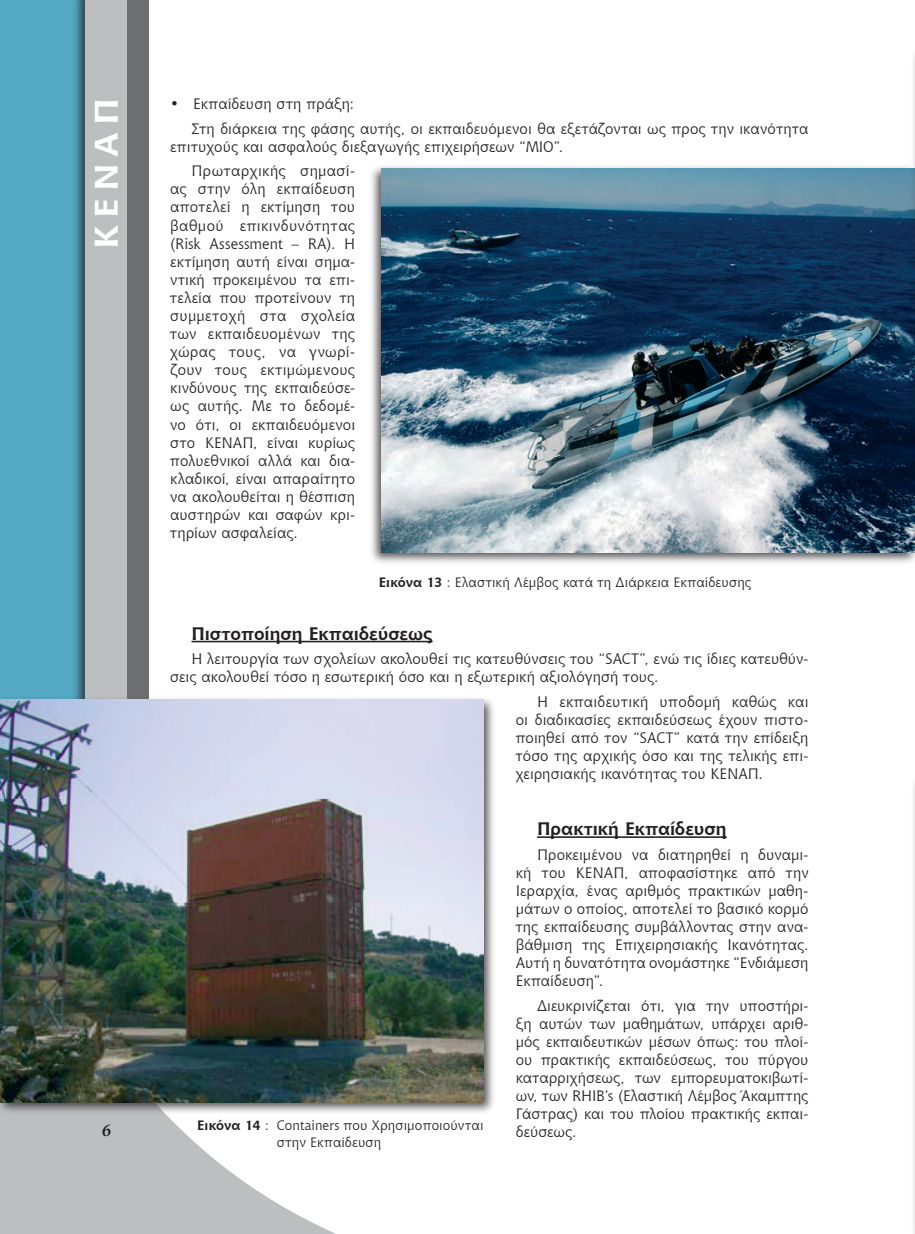
<style>
.page{position:relative;width:915px;height:1234px;background:#fff}
.page>*{position:absolute;margin:0;border:0;box-sizing:border-box;transform-origin:0 0}
.t1{font:700 32.4px "Chianti BT";color:#fff;scale:1.11 1}
.t2{font:700 18px "Chianti BT";color:#231f20}
.t3{font:15px/18px "Chianti BT";letter-spacing:.005em;color:#231f20;text-align:justify}
.t4{font:13.5px/16.2px "Chianti BT";letter-spacing:.01em;color:#231f20}
.s1{font-weight:700}
</style>
<div class="page">
<div style="left:0;top:0;width:123px;height:1233px;background:#53a8c4"></div>
<div style="left:72px;top:0;width:60px;height:1233px;background:#231f20;opacity:.75"></div>
<div style="left:85px;top:0;width:43px;height:1233px;background:#bcbec0"></div>
<div style="left:128px;top:0;width:21px;height:1233px;background:#6d6f71"></div>
<svg style="left:0;top:1116px;width:334px;height:117px;fill:#bcbec0"></svg>
<hr style="left:191px;top:640px;width:241px;height:2px;background:#231f20">
<hr style="left:537px;top:836px;width:189px;height:1px;background:#231f20">
<div style="left:368px;top:163px;width:546px;height:403px;background:#231f20;opacity:.75"></div>
<img style="left:381px;top:168px;width:533px;height:384px">
<div style="left:0;top:694px;width:496px;height:422px;background:#231f20;opacity:.75"></div>
<img style="left:0;top:699px;width:483px;height:402px">
<div style="left:909px;top:45px;width:5px;height:382px;background:#231f20;opacity:.75"></div>
<img style="left:914px;top:54px;width:1px;height:358px">
<img style="left:914px;top:783px;width:1px;height:450px">
<svg style="left:103px;top:1124px;width:8px;height:11px"></svg>
<h1 class="t1" style="left:83px;top:249px;width:137px;rotate:-90deg">ΚΕΝΑΠ</h1>
<p class="t3" style="left:191px;top:91px;width:618px;line-height:24.5px;text-indent:-21px">• Εκπαίδευση στη πράξη:<br>Στη διάρκεια της φάσης αυτής, οι εκπαιδευόμενοι θα εξετάζονται ως προς την ικανότητα</p>
<p class="t3" style="left:191px;top:134px;width:373px;line-height:24.5px;text-indent:-21px">επιτυχούς και ασφαλούς διεξαγωγής επιχειρήσεων “ΜΙΟ”.<br>Πρωταρχικής σημασί-</p>
<p class="t3" style="left:170px;top:179px;width:186px">ας στην όλη εκπαίδευση αποτελεί η εκτίμηση του βαθμού επικινδυνότητας (Risk Assessment – RA). Η εκτίμηση αυτή είναι σημα&shy;ντική προκειμένου τα επι&shy;τελεία που προτείνουν τη συμμετοχή στα σχολεία των εκπαιδευομένων της χώρας τους, να γνωρί&shy;ζουν τους εκτιμώμενους κινδύνους της εκπαιδεύσε&shy;ως αυτής. Με το δεδομέ&shy;νο ότι, οι εκπαιδευόμενοι στο ΚΕΝΑΠ, είναι κυρίως πολυεθνικοί αλλά και δια&shy;κλαδικοί, είναι απαραίτητο να ακολουθείται η θέσπιση αυστηρών και σαφών κρι&shy;τηρίων ασφαλείας.</p>
<p class="t4" style="left:378px;top:573px;width:374px"><span class="s1">Εικόνα 13</span> : Ελαστική Λέμβος κατά τη Διάρκεια Εκπαίδευσης</p>
<p class="t2" style="left:191px;top:620px;width:242px">Πιστοποίηση Εκπαιδεύσεως</p>
<p class="t3" style="left:170px;top:649px;width:639px;text-indent:21px">Η λειτουργία των σχολείων ακολουθεί τις κατευθύνσεις του “SACT”, ενώ τις ίδιες κατευθύν&shy;σεις ακολουθεί τόσο η εσωτερική όσο και η εξωτερική αξιολόγησή τους.</p>
<p class="t3" style="left:515px;top:691px;width:294px;text-indent:21px">Η εκπαιδευτική υποδομή καθώς και οι διαδικασίες εκπαιδεύσεως έχουν πιστο&shy;ποιηθεί από τον “SACT” κατά την επίδειξη τόσο της αρχικής όσο και της τελικής επι&shy;χειρησιακής ικανότητας του ΚΕΝΑΠ.</p>
<p class="t2" style="left:537px;top:815px;width:191px">Πρακτική Εκπαίδευση</p>
<p class="t3" style="left:515px;top:844px;width:294px;text-indent:21px">Προκειμένου να διατηρηθεί η δυναμι&shy;κή του ΚΕΝΑΠ, αποφασίστηκε από την Ιεραρχία, ένας αριθμός πρακτικών μαθη&shy;μάτων ο οποίος, αποτελεί το βασικό κορμό της εκπαίδευσης συμβάλλοντας στην ανα&shy;βάθμιση της Επιχειρησιακής Ικανότητας.<br>Αυτή η δυνατότητα ονομάστηκε “Ενδιάμεση Εκπαίδευση”.</p>
<p class="t3" style="left:515px;top:995px;width:294px;text-indent:21px">Διευκρινίζεται ότι, για την υποστήρι&shy;ξη αυτών των μαθημάτων, υπάρχει αριθ&shy;μός εκπαιδευτικών μέσων όπως: του πλοί&shy;ου πρακτικής εκπαιδεύσεως, του πύργου καταρριχήσεως, των εμπορευματοκιβωτί&shy;ων, των RHIB’s (Ελαστική Λέμβος Άκαμπτης Γάστρας) και του πλοίου πρακτικής εκπαι&shy;δεύσεως.</p>
<p class="t4" style="left:276px;top:1116px;width:208px;text-indent:-80px"><span class="s1">Εικόνα 14</span> : Containers που Χρησιμοποιούνται στην Εκπαίδευση</p>
</div>
